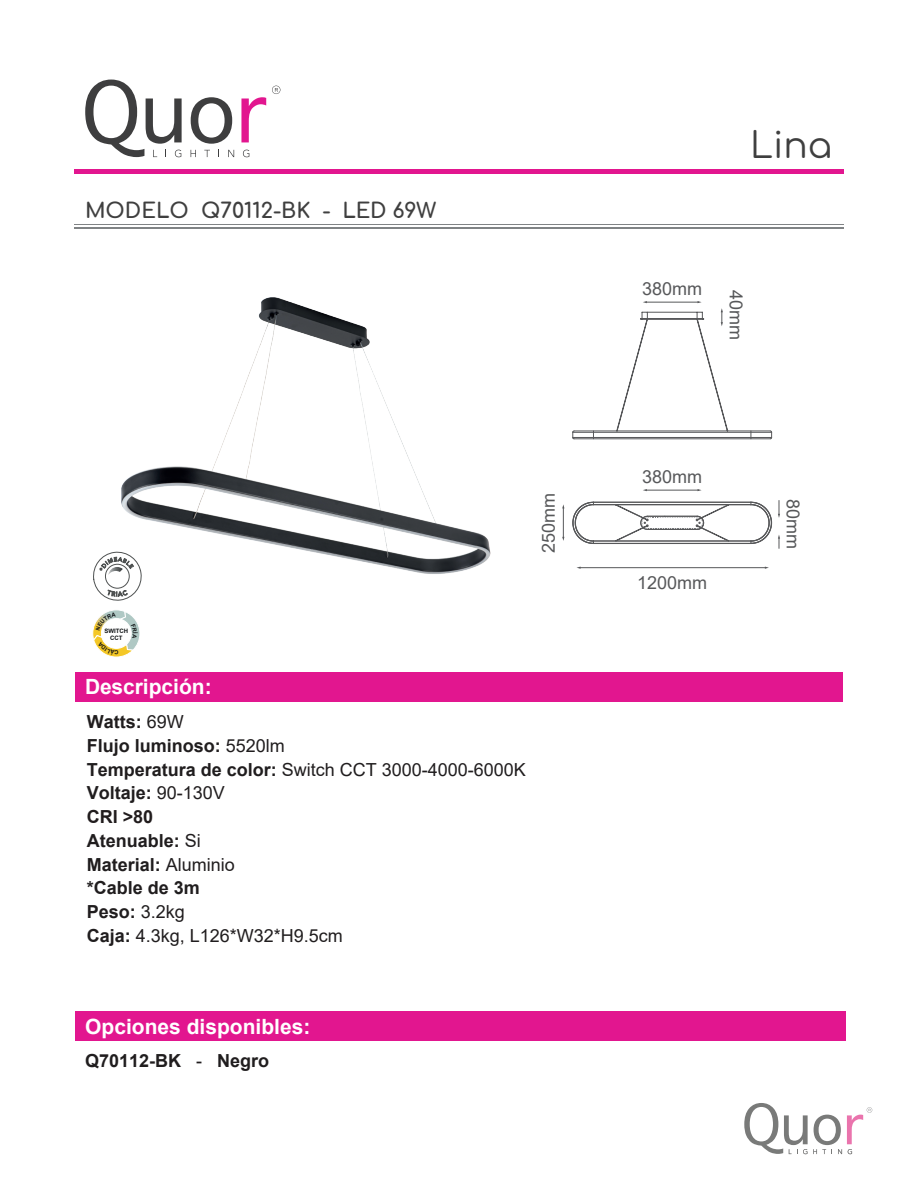
<style>
.page{position:relative;width:918px;height:1188px;background:#fff}
.page>*{position:absolute;margin:0;border:0;box-sizing:border-box;transform-origin:0 0}
.t1{font:36px "Comfortaa";color:#3f3f3f}
.t2{font:700 21px "Arial";color:#fff}
.t3{font:700 21px "Comfortaa";color:#3f3f3f}
.t4{font:700 18px/23.7px "Arial";color:#201d1e}
.t5{font:18px "Arial";color:#57585a}
.t6{font:700 6px/7.4px "Arial";color:#111416;text-align:center}
.s1{font-weight:400}
.s2{color:#211c1d}
</style>
<div class="page">
<hr style="left:74px;top:169px;width:770px;height:4px;background:#e2168f">
<hr style="left:74px;top:227px;width:770px;height:1px;background:#808385">
<hr style="left:74px;top:224px;width:770px;height:1px;background:#808385">
<div style="left:75px;top:672px;width:768px;height:29px;background:#e2168f"></div>
<svg style="left:241px;top:97px;width:25px;height:45px"></svg>
<svg style="left:191px;top:97px;width:41px;height:47px"></svg>
<svg style="left:85px;top:80px;width:97px;height:77px"></svg>
<svg style="left:191px;top:150px;width:5px;height:7px"></svg>
<svg style="left:204px;top:150px;width:6px;height:7px"></svg>
<svg style="left:228px;top:150px;width:6px;height:7px"></svg>
<svg style="left:243px;top:150px;width:6px;height:7px"></svg>
<svg style="left:272px;top:86px;width:8px;height:8px"></svg>
<div style="left:75px;top:1012px;width:771px;height:29px;background:#e2168f"></div>
<svg style="left:744px;top:1103px;width:128px;height:51px"></svg>
<svg style="left:778px;top:500px;width:2px;height:18px"></svg>
<svg style="left:778px;top:535px;width:2px;height:14px"></svg>
<hr style="left:580px;top:567px;width:186px;height:1px;background:#57585a">
<hr style="left:563px;top:508px;width:1px;height:30px;background:#57585a">
<hr style="left:646px;top:490px;width:52px;height:1px;background:#57585a">
<img style="left:121px;top:298px;width:370px;height:276px">
<svg style="left:572px;top:301px;width:200px;height:139px"></svg>
<hr style="left:593px;top:502px;width:158px;height:1px;background:#57585a">
<hr style="left:593px;top:504px;width:158px;height:1px;background:#57585a">
<hr style="left:593px;top:541px;width:158px;height:1px;background:#57585a">
<hr style="left:593px;top:543px;width:158px;height:1px;background:#57585a">
<svg style="left:750px;top:501px;width:22px;height:43px"></svg>
<svg style="left:572px;top:501px;width:22px;height:43px"></svg>
<svg style="left:615px;top:505px;width:115px;height:37px"></svg>
<svg style="left:93px;top:551px;width:50px;height:50px"></svg>
<svg style="left:92px;top:610px;width:48px;height:47px"></svg>
<p class="t3" style="left:85px;top:191px;width:353px">MODELO Q70112-BK - LED 69W</p>
<p class="t5" style="left:536px;top:553px;width:62px;rotate:-90deg">250mm</p>
<p class="t6" style="left:104px;top:627px;width:25px">SWITCH<br>CCT</p>
<p class="t2" style="left:85px;top:672px;width:128px">Descripción:</p>
<p class="t4" style="left:87px;top:710px;width:441px">Watts: <span class="s1">69W<br></span>Flujo luminoso: <span class="s1">5520lm<br></span>Temperatura de color: <span class="s1">Switch CCT 3000-4000-6000K<br></span>Voltaje: <span class="s1">90-130V<br></span><span class="s2">CRI &gt;80<br></span>Atenuable: <span class="s1">Si<br></span>Material: <span class="s1">Aluminio<br></span>*Cable de 3m<br>Peso: <span class="s1">3.2kg<br></span>Caja: <span class="s1">4.3kg, L126*W32*H9.5cm</span></p>
<p class="t2" style="left:85px;top:1012px;width:227px">Opciones disponibles:</p>
<p class="t4" style="left:85px;top:1049px;width:186px">Q70112-BK <span class="s1">-</span> Negro</p>
<h1 class="t1" style="left:750px;top:113px;width:83px">Lina</h1>
<p class="t5" style="left:642px;top:276px;width:62px">380mm</p>
<p class="t5" style="left:748px;top:290px;width:52px;rotate:90deg">40mm</p>
<p class="t5" style="left:642px;top:464px;width:62px">380mm</p>
<p class="t5" style="left:637px;top:570px;width:72px">1200mm</p>
<p class="t5" style="left:806px;top:499px;width:52px;rotate:90deg">80mm</p>
</div>
